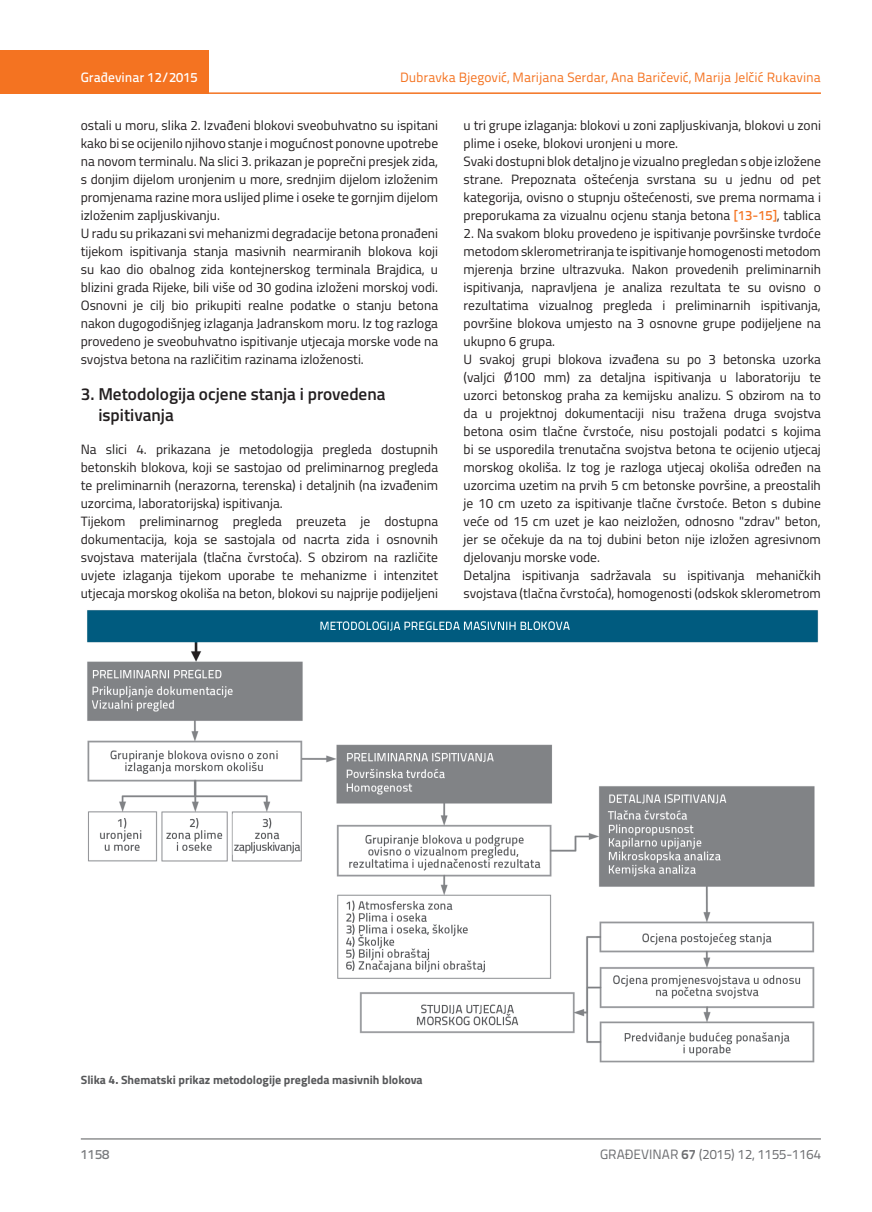
<style>
.page{position:relative;width:872px;height:1212px;background:#fff}
.page>*{position:absolute;margin:0;border:0;box-sizing:border-box;transform-origin:0 0}
.t1{font:600 17.25px/21px "Titillium";color:#231f20}
.t2{font:13.5px/18px "Titillium";color:#231f20}
.t3{font:13.5px "Titillium Text 22 L";color:#f47321}
.t4{font:13.5px "Titillium Text 22 L";color:#6c6d70}
.t5{font:500 13.5px "Titillium Text 22 L";color:#fff}
.t6{font:500 13.5px "Titillium Text 22 L";color:#787a7d}
.t7{font:700 12px "Titillium";color:#57585a}
.s1{font-family:"Titillium Text 22 L";font-weight:500;color:#f47321}
.s2{font-weight:700}
</style>
<div class="page">
<div style="left:0;top:50px;width:208px;height:44px;background:#f47321"></div>
<hr style="left:0;top:92px;width:821px;height:2px;background:#f47321">
<hr style="left:81px;top:1139px;width:740px;height:1px;background:#57585a">
<img style="left:87px;top:610px;width:731px;height:453px">
<p class="t3" style="left:400px;top:68px;width:422px">Dubravka Bjegović, Marijana Serdar, Ana Baričević, Marija Jelčić Rukavina</p>
<p class="t2" style="left:81px;top:115px;width:359px">ostali u moru, slika 2. Izvađeni blokovi sveobuhvatno su ispitani kako bi se ocijenilo njihovo stanje i mogućnost ponovne upotrebe na novom terminalu. Na slici 3. prikazan je poprečni presjek zida, s donjim dijelom uronjenim u more, srednjim dijelom izloženim promjenama razine mora uslijed plime i oseke te gornjim dijelom izloženim zapljuskivanju.<br>U radu su prikazani svi mehanizmi degradacije betona pronađeni tijekom ispitivanja stanja masivnih nearmiranih blokova koji su kao dio obalnog zida kontejnerskog terminala Brajdica, u blizini grada Rijeke, bili više od 30 godina izloženi morskoj vodi.<br>Osnovni je cilj bio prikupiti realne podatke o stanju betona nakon dugogodišnjeg izlaganja Jadranskom moru. Iz tog razloga provedeno je sveobuhvatno ispitivanje utjecaja morske vode na svojstva betona na različitim razinama izloženosti.</p>
<p class="t1" style="left:98px;top:382px;width:289px;text-indent:-18px">3. Metodologija ocjene stanja i provedena ispitivanja</p>
<p class="t2" style="left:81px;top:439px;width:359px">Na slici 4. prikazana je metodologija pregleda dostupnih betonskih blokova, koji se sastojao od preliminarnog pregleda te preliminarnih (nerazorna, terenska) i detaljnih (na izvađenim uzorcima, laboratorijska) ispitivanja.<br>Tijekom preliminarnog pregleda preuzeta je dostupna dokumentacija, koja se sastojala od nacrta zida i osnovnih svojstava materijala (tlačna čvrstoća). S obzirom na različite uvjete izlaganja tijekom uporabe te mehanizme i intenzitet utjecaja morskog okoliša na beton, blokovi su najprije podijeljeni</p>
<p class="t5" style="left:81px;top:67px;width:118px">Građevinar 12/2015</p>
<p class="t2" style="left:463px;top:115px;width:359px">u tri grupe izlaganja: blokovi u zoni zapljuskivanja, blokovi u zoni plime i oseke, blokovi uronjeni u more.<br>Svaki dostupni blok detaljno je vizualno pregledan s obje izložene strane. Prepoznata oštećenja svrstana su u jednu od pet kategorija, ovisno o stupnju oštećenosti, sve prema normama i preporukama za vizualnu ocjenu stanja betona <span class="s1">[13-15]</span>, tablica</p>
<p class="t2" style="left:463px;top:223px;width:359px">2. Na svakom bloku provedeno je ispitivanje površinske tvrdoće metodom sklerometriranja te ispitivanje homogenosti metodom mjerenja brzine ultrazvuka. Nakon provedenih preliminarnih ispitivanja, napravljena je analiza rezultata te su ovisno o rezultatima vizualnog pregleda i preliminarnih ispitivanja, površine blokova umjesto na 3 osnovne grupe podijeljene na ukupno 6 grupa.<br>U svakoj grupi blokova izvađena su po 3 betonska uzorka (valjci Ø100 mm) za detaljna ispitivanja u laboratoriju te uzorci betonskog praha za kemijsku analizu. S obzirom na to da u projektnoj dokumentaciji nisu tražena druga svojstva betona osim tlačne čvrstoće, nisu postojali podatci s kojima bi se usporedila trenutačna svojstva betona te ocijenio utjecaj morskog okoliša. Iz tog je razloga utjecaj okoliša određen na uzorcima uzetim na prvih 5 cm betonske površine, a preostalih je 10 cm uzeto za ispitivanje tlačne čvrstoće. Beton s dubine veće od 15 cm uzet je kao neizložen, odnosno "zdrav" beton, jer se očekuje da na toj dubini beton nije izložen agresivnom djelovanju morske vode.<br>Detaljna ispitivanja sadržavala su ispitivanja mehaničkih svojstava (tlačna čvrstoća), homogenosti (odskok sklerometrom</p>
<p class="t7" style="left:81px;top:1071px;width:343px">Slika 4. Shematski prikaz metodologije pregleda masivnih blokova</p>
<p class="t6" style="left:81px;top:1144px;width:30px">1158</p>
<p class="t4" style="left:600px;top:1144px;width:222px">GRAĐEVINAR <span class="s2">67</span> (2015) 12, 1155-1164</p>
</div>
